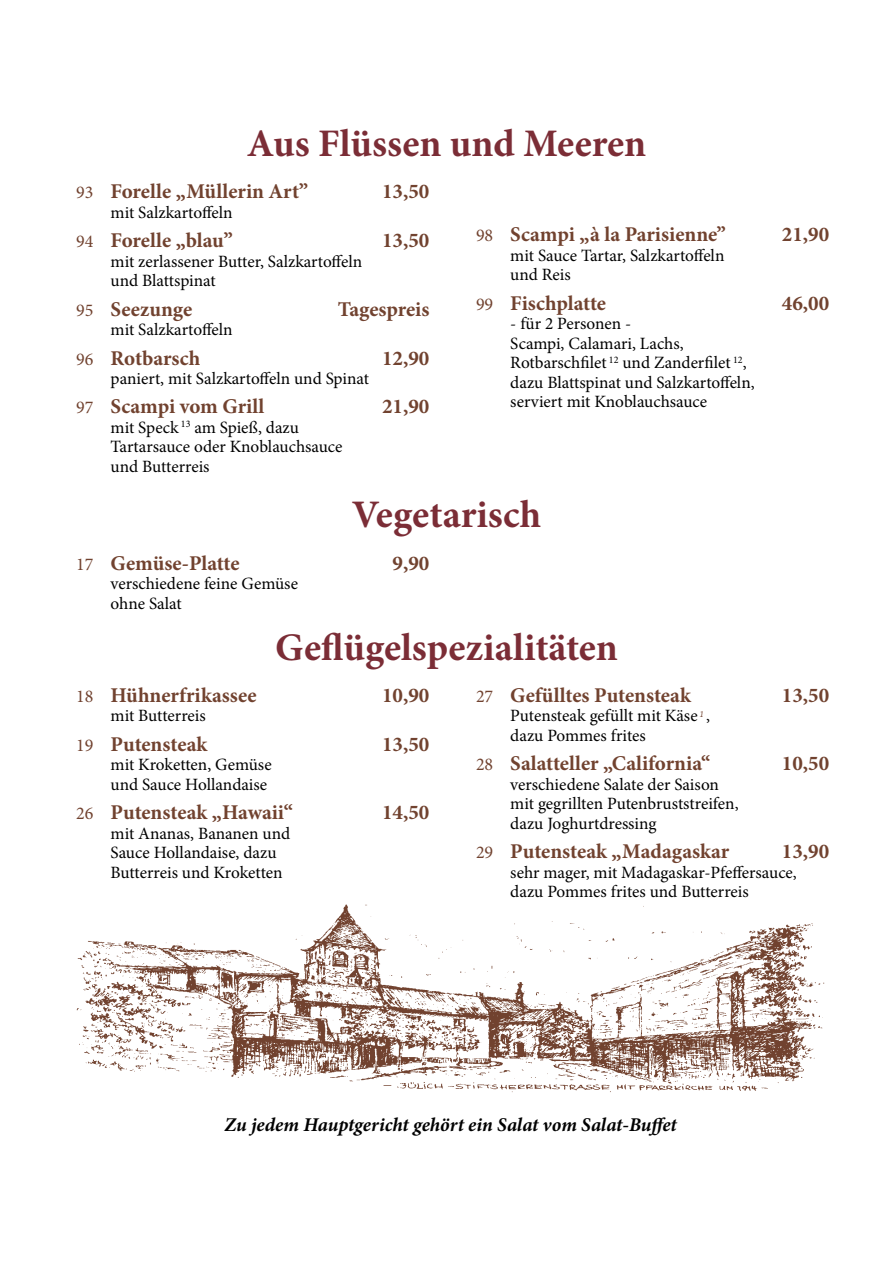
<style>
.page{position:relative;width:893px;height:1263px;background:#fff}
.page>*{position:absolute;margin:0;border:0;box-sizing:border-box;transform-origin:0 0}
.t1{font:700 39px "Minion Pro";color:#7b2d36}
.t2{font:700 21px "Minion Pro";color:#71422f}
.t3{font:italic 700 19.5px "Minion Pro";letter-spacing:-.005em;color:#000}
.t4{font:17.25px/19.5px "Minion Pro";color:#000}
.s1{font-weight:400;font-size:18px}
</style>
<div class="page">
<img style="left:76px;top:904px;width:749px;height:189px">
<h1 class="t1" style="left:247px;top:116px;width:401px">Aus Flüssen und Meeren</h1>
<p class="t2" style="left:76px;top:177px;width:233px"><span class="s1">93</span> Forelle „Müllerin Art”</p>
<p class="t2" style="left:382px;top:177px;width:49px">13,50</p>
<p class="t4" style="left:111px;top:202px;width:124px">mit Salzkartoffeln</p>
<p class="t2" style="left:76px;top:226px;width:158px"><span class="s1">94</span> Forelle „blau”</p>
<p class="t2" style="left:382px;top:226px;width:49px">13,50</p>
<p class="t4" style="left:111px;top:251px;width:253px">mit zerlassener Butter, Salzkartoffeln und Blattspinat</p>
<p class="t2" style="left:76px;top:294px;width:118px"><span class="s1">95</span> Seezunge</p>
<p class="t2" style="left:338px;top:294px;width:93px">Tagespreis</p>
<p class="t4" style="left:111px;top:320px;width:124px">mit Salzkartoffeln</p>
<p class="t2" style="left:76px;top:343px;width:125px"><span class="s1">96</span> Rotbarsch</p>
<p class="t2" style="left:382px;top:343px;width:49px">12,90</p>
<p class="t4" style="left:111px;top:369px;width:260px">paniert, mit Salzkartoffeln und Spinat</p>
<p class="t2" style="left:76px;top:392px;width:190px"><span class="s1">97</span> Scampi vom Grill</p>
<p class="t2" style="left:382px;top:392px;width:49px">21,90</p>
<p class="t4" style="left:111px;top:418px;width:233px">mit Speck <sup>13</sup> am Spieß, dazu<br>Tartarsauce oder Knoblauchsauce und Butterreis</p>
<p class="t2" style="left:476px;top:220px;width:251px"><span class="s1">98</span> Scampi „à la Parisienne”</p>
<p class="t2" style="left:782px;top:220px;width:49px">21,90</p>
<p class="t4" style="left:510px;top:246px;width:216px">mit Sauce Tartar, Salzkartoffeln und Reis</p>
<p class="t2" style="left:476px;top:288px;width:132px"><span class="s1">99</span> Fischplatte</p>
<p class="t2" style="left:782px;top:288px;width:49px">46,00</p>
<p class="t4" style="left:510px;top:314px;width:246px">- für 2 Personen -<br>Scampi, Calamari, Lachs,<br>Rotbarschfilet <sup>12</sup> und Zanderfilet <sup>12</sup>, dazu Blattspinat und Salzkartoffeln, serviert mit Knoblauchsauce</p>
<h1 class="t1" style="left:352px;top:487px;width:191px">Vegetarisch</h1>
<p class="t2" style="left:76px;top:548px;width:165px"><span class="s1">17</span> Gemüse-Platte</p>
<p class="t2" style="left:393px;top:548px;width:38px">9,90</p>
<p class="t4" style="left:111px;top:574px;width:189px">verschiedene feine Gemüse ohne Salat</p>
<h1 class="t1" style="left:275px;top:620px;width:344px">Geflügelspezialitäten</h1>
<p class="t2" style="left:76px;top:680px;width:182px"><span class="s1">18</span> Hühnerfrikassee</p>
<p class="t2" style="left:382px;top:680px;width:49px">10,90</p>
<p class="t4" style="left:111px;top:706px;width:97px">mit Butterreis</p>
<p class="t2" style="left:76px;top:729px;width:133px"><span class="s1">19</span> Putensteak</p>
<p class="t2" style="left:382px;top:729px;width:49px">13,50</p>
<p class="t4" style="left:111px;top:755px;width:163px">mit Kroketten, Gemüse und Sauce Hollandaise</p>
<p class="t2" style="left:76px;top:798px;width:218px"><span class="s1">26</span> Putensteak „Hawaii“</p>
<p class="t2" style="left:382px;top:798px;width:49px">14,50</p>
<p class="t4" style="left:111px;top:823px;width:181px">mit Ananas, Bananen und<br>Sauce Hollandaise, dazu<br>Butterreis und Kroketten</p>
<p class="t2" style="left:476px;top:680px;width:216px"><span class="s1">27</span> Gefülltes Putensteak</p>
<p class="t2" style="left:782px;top:680px;width:49px">13,50</p>
<p class="t4" style="left:510px;top:706px;width:201px">Putensteak gefüllt mit Käse <sup>1</sup> , dazu Pommes frites</p>
<p class="t2" style="left:476px;top:749px;width:236px"><span class="s1">28</span> Salatteller „California“</p>
<p class="t2" style="left:782px;top:749px;width:49px">10,50</p>
<p class="t4" style="left:510px;top:774px;width:230px">verschiedene Salate der Saison mit gegrillten Putenbruststreifen, dazu Joghurtdressing</p>
<p class="t2" style="left:476px;top:837px;width:255px"><span class="s1">29</span> Putensteak „Madagaskar</p>
<p class="t2" style="left:782px;top:837px;width:49px">13,90</p>
<p class="t4" style="left:510px;top:862px;width:288px">sehr mager, mit Madagaskar-Pfeffersauce, dazu Pommes frites und Butterreis</p>
<p class="t3" style="left:225px;top:1111px;width:454px">Zu jedem Hauptgericht gehört ein Salat vom Salat-Buffet</p>
</div>
